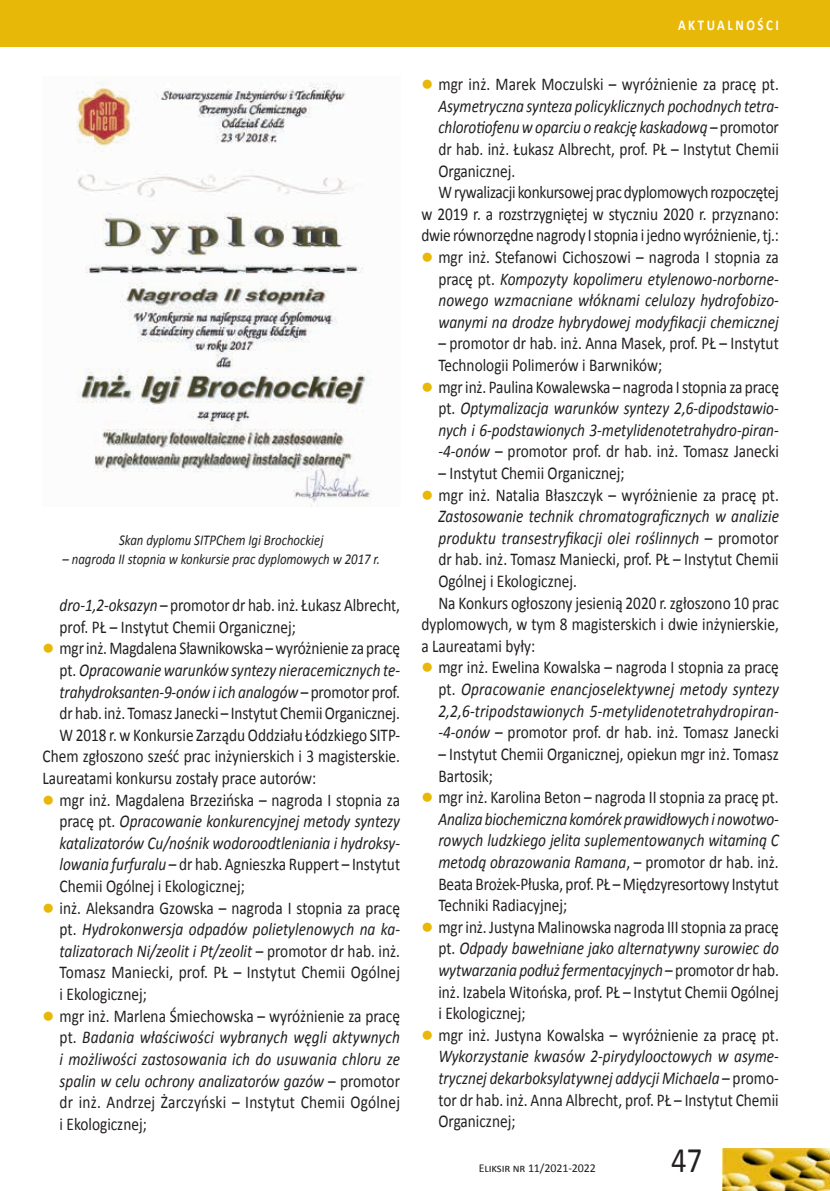
<style>
.page{position:relative;width:830px;height:1191px;background:#fff}
.page>*{position:absolute;margin:0;border:0;box-sizing:border-box;transform-origin:0 0}
.t1{font:36px "Calibri";color:#231f20;scale:.85 1}
.t2{font:18px/21.6px "Calibri";color:#231f20;text-align:justify;scale:.85 1}
.t3{font:italic 18px/21.6px "Calibri";color:#231f20;text-align:justify;scale:.85 1}
.t4{font:italic 15px "Calibri";color:#231f20;scale:.85 1}
.t5{font:700 15px "Calibri";letter-spacing:.2em;color:#fff;scale:.85 1}
.t6{font:12px "Calibri";letter-spacing:-.01em;color:#231f20}
.s1{font-style:italic}
.s2{color:#e8b809}
.s3{font-style:normal}
</style>
<div class="page">
<div style="left:0;top:0;width:829px;height:47px;background:#e8b809"></div>
<img style="left:722px;top:1148px;width:107px;height:43px">
<img style="left:76px;top:77px;width:296px;height:430px">
<p class="t4" style="left:119px;top:530px;width:241px">Skan dyplomu SITPChem Igi Brochockiej</p>
<p class="t4" style="left:63px;top:548px;width:375px">– nagroda II stopnia w konkursie prac dyplomowych w 2017 r.</p>
<p class="t2" style="left:60px;top:594px;width:402px"><span class="s1">dro-1,2-oksazyn</span> – promotor dr hab. inż. Łukasz Albrecht, prof. PŁ – Instytut Chemii Organicznej;</p>
<p class="t2" style="left:43px;top:637px;width:422px"><span class="s2">●</span> mgr inż. Magdalena Sławnikowska – wyróżnienie za pracę</p>
<p class="t3" style="left:60px;top:658px;width:402px"><span class="s3">pt.</span> Opracowanie warunków syntezy nieracemicznych te-</p>
<p class="t3" style="left:60px;top:680px;width:402px">trahydroksanten-9-onów i ich analogów <span class="s3">– promotor prof.</span></p>
<p class="t2" style="left:60px;top:702px;width:402px">dr hab. inż. Tomasz Janecki – Instytut Chemii Organicznej.</p>
<p class="t2" style="left:60px;top:724px;width:402px">W 2018 r. w Konkursie Zarządu Oddziału Łódzkiego SITP-</p>
<p class="t2" style="left:43px;top:745px;width:422px">Chem zgłoszono sześć prac inżynierskich i 3 magisterskie.</p>
<p class="t2" style="left:43px;top:767px;width:323px">Laureatami konkursu zostały prace autorów:</p>
<p class="t2" style="left:60px;top:789px;width:402px;text-indent:-17px"><span class="s2">●</span> mgr inż. Magdalena Brzezińska – nagroda I stopnia za pracę pt. <span class="s1">Opracowanie konkurencyjnej metody syntezy katalizatorów Cu/nośnik wodoroodtleniania i hydroksy&shy;lowania furfuralu</span> – dr hab. Agnieszka Ruppert – Instytut Chemii Ogólnej i Ekologicznej;</p>
<p class="t2" style="left:60px;top:897px;width:402px;text-indent:-17px"><span class="s2">●</span> inż. Aleksandra Gzowska – nagroda I stopnia za pracę pt. <span class="s1">Hydrokonwersja odpadów polietylenowych na ka&shy;talizatorach Ni/zeolit i Pt/zeolit</span> – promotor dr hab. inż.<br>Tomasz Maniecki, prof. PŁ – Instytut Chemii Ogólnej i Ekologicznej;</p>
<p class="t3" style="left:60px;top:1004px;width:402px;text-indent:-17px"><span class="s2">●</span> <span class="s3">mgr inż. Marlena Śmiechowska – wyróżnienie za pracę pt.</span> Badania właściwości wybranych węgli aktywnych i możliwości zastosowania ich do usuwania chloru ze spalin w celu ochrony analizatorów gazów <span class="s3">– promotor dr inż. Andrzej Żarczyński – Instytut Chemii Ogólnej i Ekologicznej;</span></p>
<p class="t5" style="left:677px;top:16px;width:120px">AKTUALNOŚCI</p>
<p class="t2" style="left:421px;top:73px;width:422px"><span class="s2">●</span> mgr inż. Marek Moczulski – wyróżnienie za pracę pt.</p>
<p class="t3" style="left:438px;top:94px;width:402px">Asymetryczna synteza policyklicznych pochodnych tetra-</p>
<p class="t3" style="left:438px;top:116px;width:402px">chlorotiofenu w oparciu o reakcję kaskadową <span class="s3">– promotor</span></p>
<p class="t2" style="left:438px;top:138px;width:402px">dr hab. inż. Łukasz Albrecht, prof. PŁ – Instytut Chemii</p>
<p class="t2" style="left:438px;top:160px;width:92px">Organicznej.</p>
<p class="t2" style="left:438px;top:181px;width:402px">W rywalizacji konkursowej prac dyplomowych rozpoczętej</p>
<p class="t2" style="left:421px;top:203px;width:422px">w 2019 r. a rozstrzygniętej w styczniu 2020 r. przyznano:</p>
<p class="t2" style="left:421px;top:225px;width:422px">dwie równorzędne nagrody I stopnia i jedno wyróżnienie, tj.:</p>
<p class="t3" style="left:438px;top:245px;width:402px;text-indent:-17px"><span class="s2">●</span> <span class="s3">mgr inż. Stefanowi Cichoszowi – nagroda I stopnia za pracę pt.</span> Kompozyty kopolimeru etylenowo-norborne&shy;nowego wzmacniane włóknami celulozy hydrofobizo&shy;wanymi na drodze hybrydowej modyfikacji chemicznej</p>
<p class="t2" style="left:438px;top:333px;width:402px">– promotor dr hab. inż. Anna Masek, prof. PŁ – Instytut<br>Technologii Polimerów i Barwników;</p>
<p class="t3" style="left:438px;top:375px;width:402px;text-indent:-17px"><span class="s2">●</span> <span class="s3">mgr inż. Paulina Kowalewska – nagroda I stopnia za pracę pt.</span> Optymalizacja warunków syntezy 2,6-dipodstawio&shy;nych i 6-podstawionych 3-metylidenotetrahydro-piran--4-onów <span class="s3">– promotor prof. dr hab. inż. Tomasz Janecki</span></p>
<p class="t2" style="left:438px;top:462px;width:220px">– Instytut Chemii Organicznej;</p>
<p class="t2" style="left:421px;top:484px;width:422px"><span class="s2">●</span> mgr inż. Natalia Błaszczyk – wyróżnienie za pracę pt.</p>
<p class="t3" style="left:438px;top:505px;width:402px">Zastosowanie technik chromatograficznych w analizie</p>
<p class="t3" style="left:438px;top:526px;width:402px">produktu transestryfikacji olei roślinnych <span class="s3">– promotor</span></p>
<p class="t2" style="left:438px;top:549px;width:402px">dr hab. inż. Tomasz Maniecki, prof. PŁ – Instytut Chemii</p>
<p class="t2" style="left:438px;top:570px;width:164px">Ogólnej i Ekologicznej.</p>
<p class="t2" style="left:438px;top:592px;width:402px">Na Konkurs ogłoszony jesienią 2020 r. zgłoszono 10 prac</p>
<p class="t2" style="left:421px;top:613px;width:422px">dyplomowych, w tym 8 magisterskich i dwie inżynierskie,</p>
<p class="t2" style="left:421px;top:635px;width:135px">a Laureatami były:</p>
<p class="t3" style="left:438px;top:656px;width:402px;text-indent:-17px"><span class="s2">●</span> <span class="s3">mgr inż. Ewelina Kowalska – nagroda I stopnia za pracę pt.</span> Opracowanie enancjoselektywnej metody syntezy 2,2,6-tripodstawionych 5-metylidenotetrahydropiran--4-onów <span class="s3">– promotor prof. dr hab. inż. Tomasz Janecki</span></p>
<p class="t2" style="left:438px;top:743px;width:402px">– Instytut Chemii Organicznej, opiekun mgr inż. Tomasz<br>Bartosik;</p>
<p class="t2" style="left:438px;top:786px;width:402px;text-indent:-17px"><span class="s2">●</span> mgr inż. Karolina Beton – nagroda II stopnia za pracę pt.<br><span class="s1">Analiza biochemiczna komórek prawidłowych i nowotwo&shy;rowych ludzkiego jelita suplementowanych witaminą C metodą obrazowania Ramana</span>, – promotor dr hab. inż.<br>Beata Brożek-Płuska, prof. PŁ – Międzyresortowy Instytut Techniki Radiacyjnej;</p>
<p class="t2" style="left:438px;top:916px;width:402px;text-indent:-17px"><span class="s2">●</span> mgr inż. Justyna Malinowska nagroda III stopnia za pracę pt. <span class="s1">Odpady bawełniane jako alternatywny surowiec do wytwarzania podłuż fermentacyjnych</span> – promotor dr hab. inż. Izabela Witońska, prof. PŁ – Instytut Chemii Ogólnej i Ekologicznej;</p>
<p class="t2" style="left:438px;top:1024px;width:402px;text-indent:-17px"><span class="s2">●</span> mgr inż. Justyna Kowalska – wyróżnienie za pracę pt.<br><span class="s1">Wykorzystanie kwasów 2-pirydylooctowych w asyme&shy;trycznej dekarboksylatywnej addycji Michaela</span> – promo&shy;tor dr hab. inż. Anna Albrecht, prof. PŁ – Instytut Chemii Organicznej;</p>
<p class="t6" style="left:478px;top:1160px;width:119px">Eliksir nr 11/2021-2022</p>
<h1 class="t1" style="left:671px;top:1137px;width:38px">47</h1>
</div>
